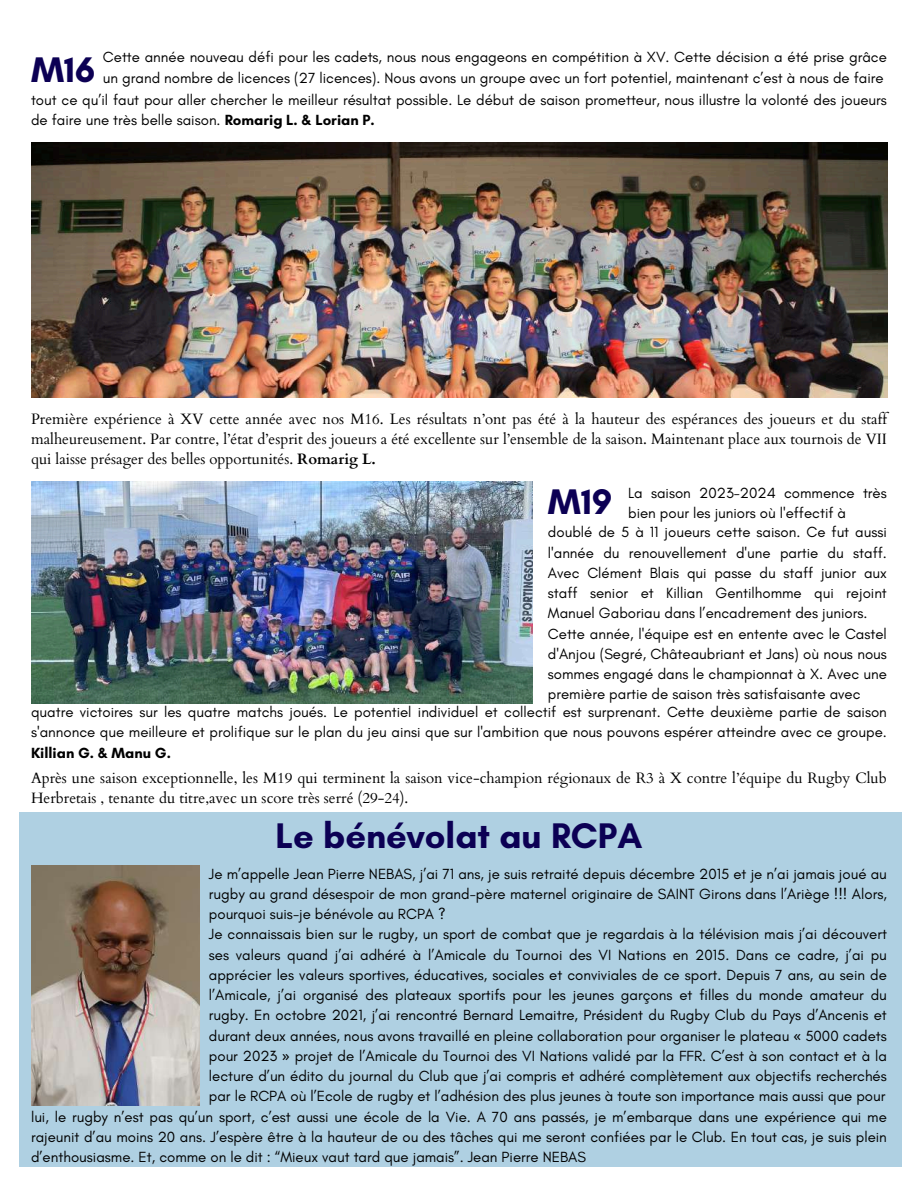
<style>
.page{position:relative;width:918px;height:1188px;background:#fff}
.page>*{position:absolute;margin:0;border:0;box-sizing:border-box;transform-origin:0 0}
.t1{font:700 36.3px "Glacial Indifference";color:#0c0054}
.t2{font:15px/20.2px "Glacial Indifference";color:#000}
.t3{font:15px/20.2px "Cardo";color:#000;text-align:justify}
.t4{font:700 15px "Glacial Indifference";color:#000}
.s1{font-weight:700}
.s2{font-family:"Noto Sans"}
</style>
<div class="page">
<img style="left:31px;top:143px;width:856px;height:254px">
<div style="left:20px;top:812px;width:882px;height:354px;background:#afd0e2"></div>
<img style="left:31px;top:865px;width:169px;height:240px">
<img style="left:31px;top:482px;width:502px;height:221px">
<p class="t2" style="left:103px;top:47px;width:786px">Cette année nouveau défi pour les cadets, nous nous engageons en compétition à XV. Cette décision a été prise grâce un grand nombre de licences (27 licences). Nous avons un groupe avec un fort potentiel, maintenant c’est à nous de faire</p>
<h1 class="t1" style="left:31px;top:47px;width:66px">M16</h1>
<p class="t2" style="left:31px;top:90px;width:857px">tout ce qu’il faut pour aller chercher le meilleur résultat possible. Le début de saison prometteur, nous illustre la volonté des joueurs de faire une très belle saison. <span class="s1">Romarig L. &amp; Lorian P.</span></p>
<p class="t3" style="left:31px;top:409px;width:857px">Première expérience à XV cette année avec nos M16. Les résultats n’ont pas été à la hauteur des espérances des joueurs et du staff malheureusement. Par contre, l’état d’esprit des joueurs a été excellente sur l’ensemble de la saison. Maintenant place aux tournois de VII qui laisse présager des belles opportunités. <span class="s1">Romarig L.</span></p>
<h1 class="t1" style="left:548px;top:480px;width:66px">M19</h1>
<p class="t2" style="left:628px;top:482px;width:260px">La saison 2023-2024 commence très bien pour les juniors où l'effectif à</p>
<p class="t2" style="left:548px;top:522px;width:341px">doublé de 5 à 11 joueurs cette saison. Ce fut aussi l'année du renouvellement d'une partie du staff.<br>Avec Clément Blais qui passe du staff junior aux staff senior et Killian Gentilhomme qui rejoint Manuel Gaboriau dans l’encadrement des juniors.<br>Cette année, l'équipe est en entente avec le Castel d'Anjou (Segré, Châteaubriant et Jans) où nous nous sommes engagé dans le championnat à X. Avec une première partie de saison très satisfaisante avec</p>
<p class="t2" style="left:31px;top:702px;width:857px">quatre victoires sur les quatre matchs joués. Le potentiel individuel et collectif est surprenant. Cette deuxième partie de saison s'annonce que meilleure et prolifique sur le plan du jeu ainsi que sur l'ambition que nous pouvons espérer atteindre avec ce groupe.</p>
<p class="t4" style="left:31px;top:743px;width:141px">Killian G. &amp; Manu G.</p>
<p class="t3" style="left:31px;top:768px;width:857px">Après une saison exceptionnelle, les M19 qui terminent la saison vice-champion régionaux de R3 à X contre l’équipe du Rugby Club<br>Herbretais , tenante du titre,avec un score très serré (29-24).</p>
<h1 class="t1" style="left:276px;top:813px;width:368px">Le bénévolat au RCPA</h1>
<p class="t2" style="left:209px;top:863px;width:680px">Je m’appelle Jean Pierre NEBAS, j’ai 71 ans, je suis retraité depuis décembre 2015 et je n’ai jamais joué au rugby au grand désespoir de mon grand-père maternel originaire de SAINT Girons dans l’Ariège !!! Alors, pourquoi suis-je bénévole au RCPA ?<br>Je connaissais bien sur le rugby, un sport de combat que je regardais à la télévision mais j’ai découvert ses valeurs quand j’ai adhéré à l’Amicale du Tournoi des VI Nations en 2015. Dans ce cadre, j’ai pu apprécier les valeurs sportives, éducatives, sociales et conviviales de ce sport. Depuis 7 ans, au sein de l’Amicale, j’ai organisé des plateaux sportifs pour les jeunes garçons et filles du monde amateur du rugby. En octobre 2021, j’ai rencontré Bernard Lemaitre, Président du Rugby Club du Pays d’Ancenis et durant deux années, nous avons travaillé en pleine collaboration pour organiser le plateau <span class="s2">«</span> 5000 cadets pour 2023 <span class="s2">»</span> projet de l’Amicale du Tournoi des VI Nations validé par la FFR. C’est à son contact et à la lecture d’un édito du journal du Club que j’ai compris et adhéré complètement aux objectifs recherchés par le RCPA où l’Ecole de rugby et l’adhésion des plus jeunes à toute son importance mais aussi que pour</p>
<p class="t2" style="left:31px;top:1106px;width:857px;text-align:justify">lui, le rugby n’est pas qu’un sport, c’est aussi une école de la Vie. A 70 ans passés, je m’embarque dans une expérience qui me rajeunit d’au moins 20 ans. J’espère être à la hauteur de ou des tâches qui me seront confiées par le Club. En tout cas, je suis plein d’enthousiasme. Et, comme on le dit : “Mieux vaut tard que jamais”. Jean Pierre NEBAS</p>
</div>
